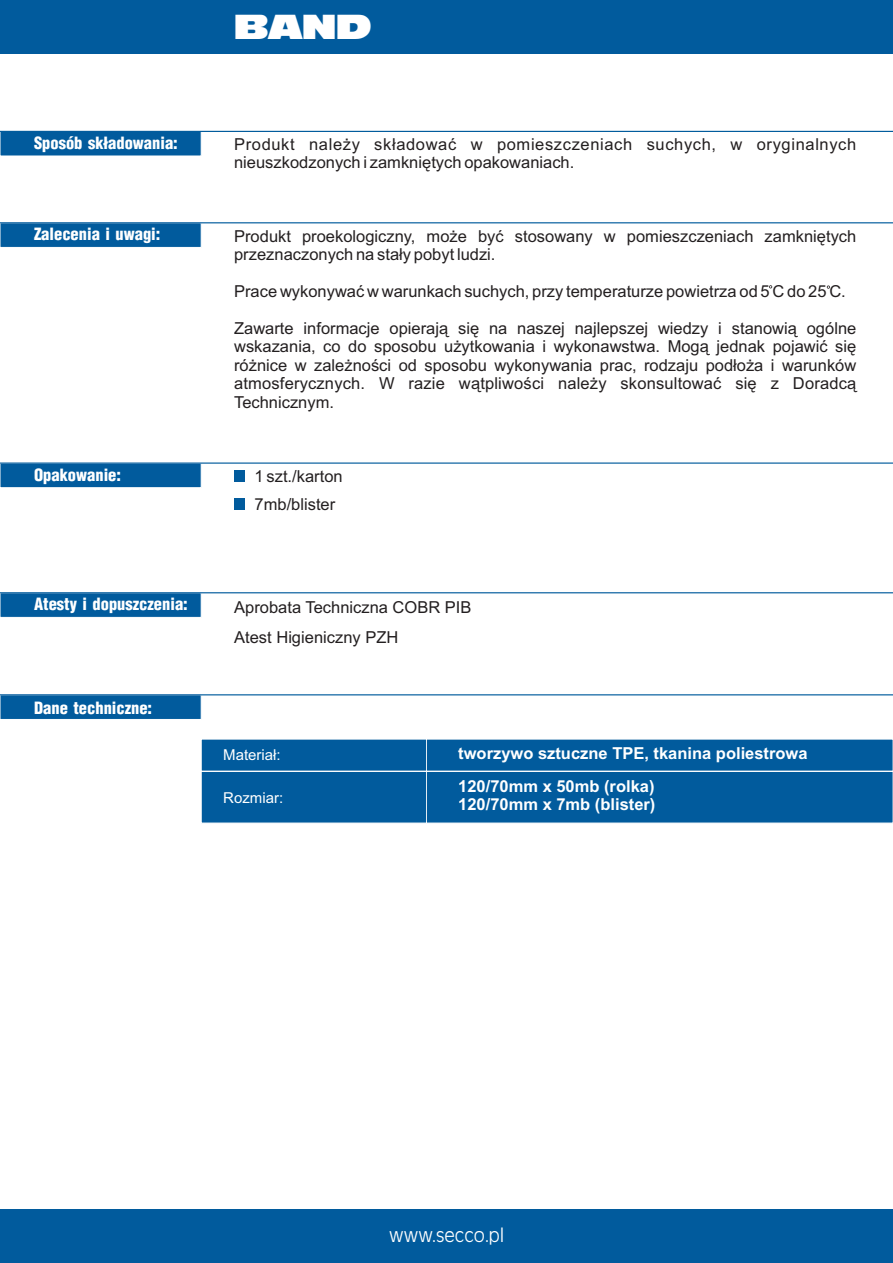
<style>
.page{position:relative;width:893px;height:1263px;background:#fff}
.page>*{position:absolute;margin:0;border:0;box-sizing:border-box;transform-origin:0 0}
.t1{font:36.3px "Antique Oli Nor PEE";color:#fff}
.t2{font:21px "Antique Oli TEE Ligh";letter-spacing:-2.48em;color:#fff}
.t3{font:16.5px/18.5px "Arial";color:#231f20}
.t4{font:16.5px/18.5px "Arial";letter-spacing:.04em;color:#231f20}
.t5{font:900 16.5px "Switzerland Cond";color:#fff}
.t6{font:700 16.5px/18.5px "Arial";color:#fff}
.t7{font:15px "Arial";color:#fff}
</style>
<div class="page">
<svg style="left:0;top:695px;width:202px;height:24px;background:#055d9e"></svg>
<div style="left:201px;top:739px;width:692px;height:84px;background:#015b9d"></div>
<div style="left:0;top:464px;width:202px;height:24px;background:#015b9d"></div>
<svg style="left:0;top:593px;width:202px;height:24px;background:#065e9e"></svg>
<hr style="left:0;top:462px;width:893px;height:2px;background:#015b9d">
<hr style="left:0;top:592px;width:893px;height:1px;background:#015b9d">
<hr style="left:0;top:694px;width:893px;height:1px;background:#015b9d">
<div style="left:0;top:132px;width:202px;height:24px;background:#015b9d"></div>
<hr style="left:0;top:131px;width:893px;height:1px;background:#015b9d">
<svg style="left:0;top:223px;width:202px;height:24px;background:#055e9e"></svg>
<hr style="left:0;top:222px;width:893px;height:1px;background:#015b9d">
<div style="left:0;top:1210px;width:893px;height:53px;background:#015b9d"></div>
<div style="left:0;top:0;width:893px;height:53px;background:#015b9d"></div>
<div style="left:234px;top:470px;width:10px;height:12px;background:#015b9d"></div>
<div style="left:234px;top:498px;width:10px;height:12px;background:#015b9d"></div>
<svg style="left:827px;top:285px;width:3px;height:4px"></svg>
<h1 class="t1" style="left:234px;top:13px;width:315px">BAND</h1>
<p class="t5" style="left:34px;top:136px;width:145px">Sposób składowania:</p>
<p class="t4" style="left:234px;top:136px;width:624px">Produkt należy składować w pomieszczeniach suchych, w oryginalnych nieuszkodzonych i zamkniętych opakowaniach.</p>
<p class="t5" style="left:34px;top:227px;width:128px">Zalecenia i uwagi:</p>
<p class="t3" style="left:234px;top:228px;width:624px">Produkt proekologiczny, może być stosowany w pomieszczeniach zamkniętych przeznaczonych na stały pobyt ludzi.</p>
<p class="t3" style="left:234px;top:283px;width:613px">Prace wykonywać w warunkach suchych, przy temperaturze powietrza od 5 C do 25 C.</p>
<p class="t3" style="left:234px;top:320px;width:624px;text-align:justify">Zawarte informacje opierają się na naszej najlepszej wiedzy i stanowią ogólne wskazania, co do sposobu użytkowania i wykonawstwa. Mogą jednak pojawić się różnice w zależności od sposobu wykonywania prac, rodzaju podłoża i warunków atmosferycznych. W razie wątpliwości należy skonsultować się z Doradcą Technicznym.</p>
<p class="t5" style="left:34px;top:467px;width:89px">Opakowanie:</p>
<p class="t3" style="left:255px;top:463px;width:90px;line-height:28.5px">1 szt./karton<br>7mb/blister</p>
<p class="t5" style="left:34px;top:597px;width:155px">Atesty i dopuszczenia:</p>
<p class="t3" style="left:234px;top:593px;width:239px;line-height:30.6px">Aprobata Techniczna COBR PIB<br>Atest Higieniczny PZH</p>
<p class="t5" style="left:34px;top:700px;width:120px">Dane techniczne:</p>
<p class="t7" style="left:223px;top:749px;width:59px">Materiał:</p>
<p class="t7" style="left:223px;top:792px;width:61px">Rozmiar:</p>
<p class="t6" style="left:458px;top:746px;width:351px">tworzywo sztuczne TPE, tkanina poliestrowa</p>
<p class="t6" style="left:458px;top:778px;width:199px">120/70mm x 50mb (rolka)<br>120/70mm x 7mb (blister)</p>
<p class="t2" style="left:389px;top:1227px;width:167px">www.secco. pl</p>
</div>
